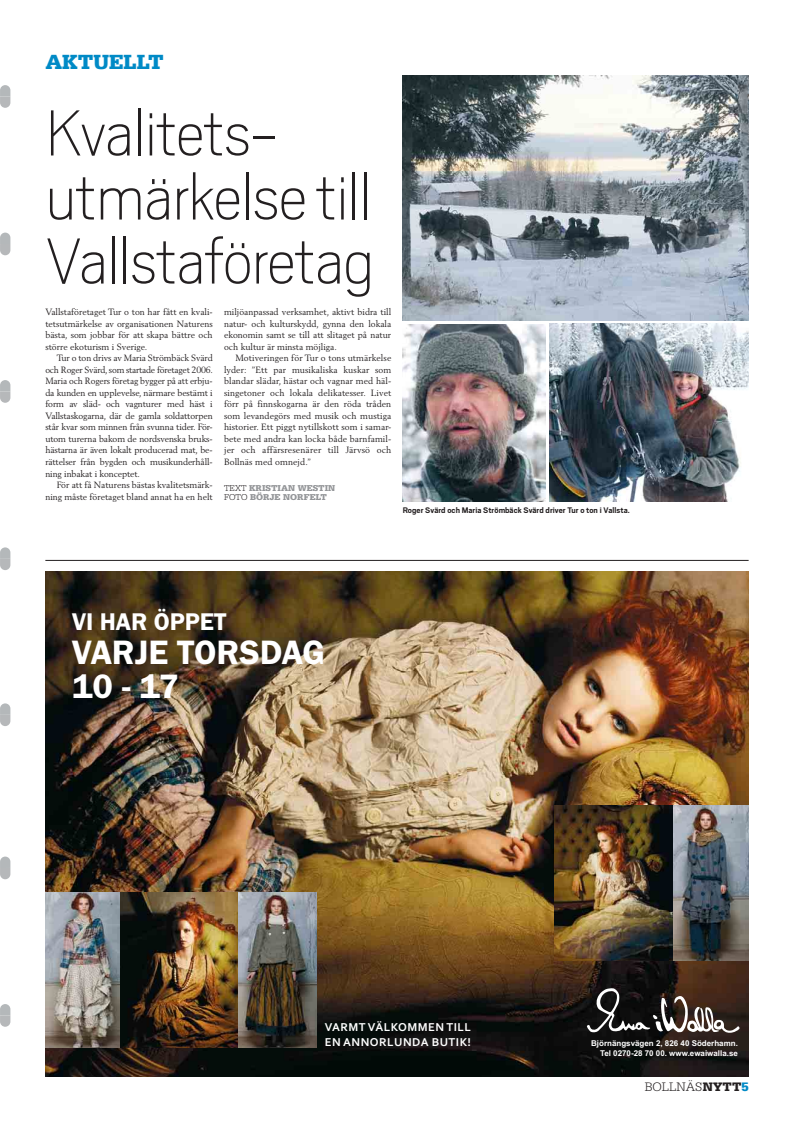
<style>
.page{position:relative;width:794px;height:1126px;background:#fff}
.page>*{position:absolute;margin:0;border:0;box-sizing:border-box;transform-origin:0 0}
.t1{font:100 72px/64px "Scout";letter-spacing:-.015em;color:#231f20}
.t2{font:600 35px/34px "Franklin Gothic";color:#fff}
.t3{font:600 25px "Franklin Gothic";color:#fff}
.t4{font:900 21.6px "Serifa Std";color:#008ac6}
.t5{font:300 13px "Serifa Std";color:#231f20}
.t6{font:700 12px/14.4px "Corbel";letter-spacing:.04em;color:#fff}
.t7{font:9px/11.5px "Berling LT Std";color:#231f20;text-align:justify}
.t8{font:700 9px "Scout";letter-spacing:.005em;color:#231f20}
.t9{font:900 9px/8.3px "Serifa Std";color:#939598}
.t10{font:700 8px/9.6px "Arial";color:#fff;text-align:right}
.s1{font-weight:300;color:#231f20}
.s2{font-weight:900}
.s3{font-weight:900;color:#008ac6}
</style>
<div class="page">
<svg style="left:0;top:232px;width:10px;height:23px"></svg>
<svg style="left:0;top:1004px;width:10px;height:22px"></svg>
<svg style="left:0;top:856px;width:10px;height:23px"></svg>
<svg style="left:0;top:703px;width:10px;height:23px"></svg>
<svg style="left:0;top:547px;width:10px;height:23px"></svg>
<svg style="left:0;top:380px;width:10px;height:23px"></svg>
<svg style="left:0;top:85px;width:10px;height:23px"></svg>
<img style="left:45px;top:571px;width:703px;height:505px">
<svg style="left:587px;top:988px;width:152px;height:44px;background:#4b433f"></svg>
<img style="left:120px;top:891px;width:196px;height:155px">
<img style="left:45px;top:891px;width:75px;height:155px">
<img style="left:555px;top:805px;width:119px;height:155px">
<img style="left:674px;top:805px;width:74px;height:155px">
<hr style="left:45px;top:560px;width:703px;height:1px;background:#231f20">
<img style="left:403px;top:324px;width:142px;height:177px">
<img style="left:549px;top:323px;width:199px;height:179px">
<img style="left:403px;top:75px;width:345px;height:246px">
<h3 class="t4" style="left:45px;top:54px;width:120px">AKTUELLT</h3>
<h1 class="t1" style="left:45px;top:106px;width:330px">Kvalitets&shy;utmärkelse till<br>Vallstaföretag</h1>
<p class="t7" style="left:45px;top:307px;width:169px">Vallstaföretaget Tur o ton har fått en kvali&shy;tetsutmärkelse av organisationen Naturens bästa, som jobbar för att skapa bättre och större ekoturism i Sverige.</p>
<p class="t7" style="left:45px;top:353px;width:169px;text-indent:11px">Tur o ton drivs av Maria Strömbäck Svärd och Roger Svärd, som startade företaget 2006.<br>Maria och Rogers företag bygger på att erbju&shy;da kunden en upplevelse, närmare bestämt i form av släd- och vagnturer med häst i Vallstaskogarna, där de gamla soldattorpen står kvar som minnen från svunna tider. För&shy;utom turerna bakom de nordsvenska bruks&shy;hästarna är även lokalt producerad mat, be - rättelser från bygden och musikunderhåll&shy;ning inbakat i konceptet.</p>
<p class="t7" style="left:45px;top:479px;width:169px;text-align:right">För att få Naturens bästas kvalitetsmärk&shy;ning måste företaget bland annat ha en helt</p>
<p class="t7" style="left:224px;top:307px;width:169px">miljöanpassad verksamhet, aktivt bidra till natur- och kulturskydd, gynna den lokala ekonomin samt se till att slitaget på natur och kultur är minsta möjliga.</p>
<p class="t7" style="left:224px;top:353px;width:169px;text-indent:11px">Motiveringen för Tur o tons utmärkelse lyder: ”Ett par musikaliska kuskar som blandar slädar, hästar och vagnar med häl&shy;singetoner och lokala delikatesser. Livet förr på finnskogarna är den röda tråden som levandegörs med musik och mustiga historier. Ett piggt nytillskott som i samar&shy;bete med andra kan locka både barnfamil&shy;jer och affärsresenärer till Järvsö och Bollnäs med omnejd.”</p>
<p class="t9" style="left:224px;top:485px;width:113px"><span class="s1">TEXT</span> KRISTIAN WESTIN<br><span class="s1">FOTO</span> BÖRJE NORFELT</p>
<p class="t8" style="left:403px;top:507px;width:229px">Roger Svärd och Maria Strömbäck Svärd driver Tur o ton i Vallsta.</p>
<h3 class="t3" style="left:72px;top:612px;width:156px">VI HAR ÖPPET</h3>
<h2 class="t2" style="left:72px;top:638px;width:254px">VARJE TORSDAG<br>10 - 17</h2>
<h3 class="t6" style="left:325px;top:1019px;width:148px">VARMT VÄLKOMMEN TILL<br>EN ANNORLUNDA BUTIK!</h3>
<p class="t10" style="left:591px;top:1039px;width:148px">Björnängsvägen 2, 826 40 Söderhamn.<br>Tel 0270-28 70 00. www.ewaiwalla.se</p>
<h3 class="t5" style="left:645px;top:1081px;width:105px">BOLLNÄS<span class="s2">NYTT</span><span class="s3">5</span></h3>
</div>
